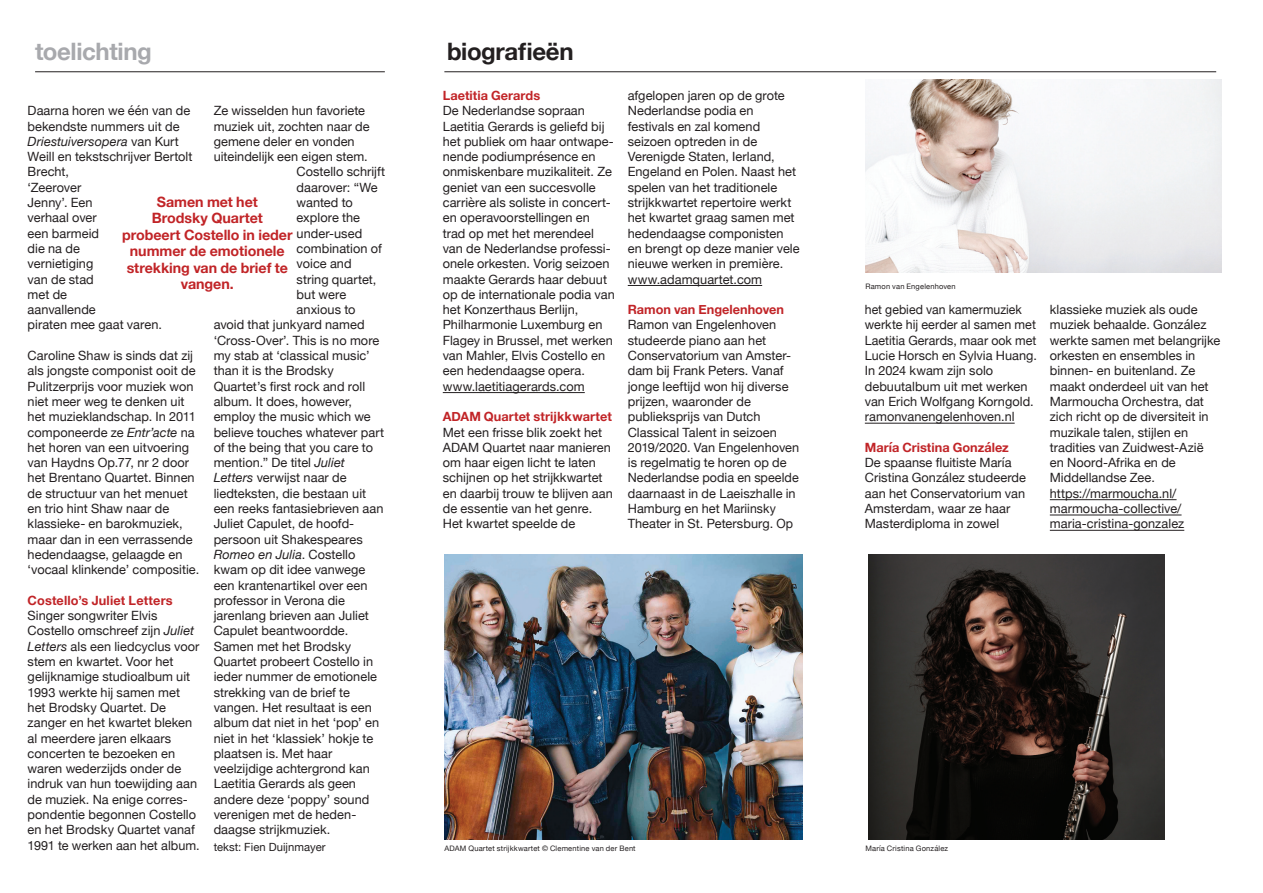
<style>
.page{position:relative;width:1263px;height:893px;background:#fff}
.page>*{position:absolute;margin:0;border:0;box-sizing:border-box;transform-origin:0 0}
.t1{font:700 24px "Helvetica Neue";letter-spacing:-.015em;color:#a8a9ad}
.t2{font:700 24px "Helvetica Neue";letter-spacing:-.015em;color:#231f20}
.t3{font:700 14.25px/16.5px "Helvetica Neue";letter-spacing:-.005em;color:#c12427;text-align:center}
.t4{font:12.75px/15.3px "Helvetica Neue";letter-spacing:.005em;color:#231f20}
.t5{font:12.75px/15.3px "Helvetica Neue";letter-spacing:.005em;color:#231f20;scale:.96 1}
.t6{font:700 12.75px "Helvetica Neue";letter-spacing:.005em;color:#c12427}
.t7{font:italic 12.75px "Helvetica Neue";letter-spacing:.005em;color:#231f20}
.t8{font:11.25px "Helvetica Neue";letter-spacing:.005em;color:#231f20}
.t9{font:7.5px "Helvetica Neue";letter-spacing:.025em;color:#231f20}
.s1{font-style:italic}
.s2{font-style:normal}
</style>
<div class="page">
<hr style="left:35px;top:72px;width:350px;height:1px;background:#231f20">
<hr style="left:444px;top:72px;width:772px;height:1px;background:#231f20">
<hr style="left:443px;top:392px;width:142px;height:1px;background:#231f20">
<hr style="left:865px;top:423px;width:150px;height:1px;background:#231f20">
<hr style="left:628px;top:285px;width:134px;height:1px;background:#231f20">
<hr style="left:1050px;top:499px;width:126px;height:1px;background:#231f20">
<hr style="left:1050px;top:515px;width:131px;height:1px;background:#231f20">
<hr style="left:1050px;top:530px;width:134px;height:1px;background:#231f20">
<img style="left:444px;top:554px;width:358px;height:286px">
<img style="left:868px;top:554px;width:296px;height:286px">
<img style="left:865px;top:79px;width:356px;height:193px">
<h1 class="t1" style="left:35px;top:33px;width:118px">toelichting</h1>
<p class="t4" style="left:28px;top:104px;width:166px">Daarna horen we één van de bekendste nummers uit de<br><span class="s1">Driestuiversopera</span> van Kurt<br>Weill en tekstschrijver Bertolt<br>Brecht,<br>‘Zeerover<br>Jenny’. Een<br>verhaal over<br>een barmeid<br>die na de<br>vernietiging<br>van de stad<br>met de<br>aanvallende<br>piraten mee gaat varen.</p>
<p class="t4" style="left:28px;top:349px;width:173px">Caroline Shaw is sinds dat zij als jongste componist ooit de<br>Pulitzerprijs voor muziek won niet meer weg te denken uit het muzieklandschap. In 2011 componeerde ze <span class="s1">Entr’acte</span> na het horen van een uitvoering van Haydns Op.77, nr 2 door het Brentano Quartet. Binnen de structuur van het menuet en trio hint Shaw naar de klassieke- en barokmuziek, maar dan in een verrassende hedendaagse, gelaagde en ‘vocaal klinkende’ compositie.</p>
<p class="t6" style="left:28px;top:590px;width:147px">Costello’s Juliet Letters</p>
<p class="t4" style="left:28px;top:609px;width:173px">Singer songwriter Elvis<br>Costello omschreef zijn <span class="s1">Juliet<br>Letters</span> als een liedcyclus voor stem en kwartet. Voor het gelijknamige studioalbum uit<br>1993 werkte hij samen met het Brodsky Quartet. De zanger en het kwartet bleken al meerdere jaren elkaars concerten te bezoeken en waren wederzijds onder de indruk van hun toewijding aan de muziek. Na enige corres&shy;pondentie begonnen Costello en het Brodsky Quartet vanaf<br>1991 te werken aan het album.</p>
<p class="t4" style="left:214px;top:104px;width:153px">Ze wisselden hun favoriete</p>
<p class="t4" style="left:214px;top:119px;width:158px">muziek uit, zochten naar de</p>
<p class="t4" style="left:214px;top:134px;width:143px">gemene deler en vonden</p>
<p class="t4" style="left:214px;top:150px;width:155px">uiteindelijk een eigen stem.</p>
<p class="t4" style="left:297px;top:165px;width:90px">Costello schrijft</p>
<p class="t4" style="left:297px;top:180px;width:83px">daarover: “We</p>
<p class="t4" style="left:297px;top:196px;width:58px">wanted to</p>
<p class="t4" style="left:297px;top:211px;width:65px">explore the</p>
<p class="t4" style="left:297px;top:226px;width:67px">under-used</p>
<p class="t4" style="left:297px;top:241px;width:87px">combination of</p>
<p class="t4" style="left:297px;top:257px;width:57px">voice and</p>
<p class="t4" style="left:297px;top:272px;width:81px">string quartet,</p>
<p class="t4" style="left:297px;top:287px;width:51px">but were</p>
<p class="t4" style="left:297px;top:303px;width:60px">anxious to</p>
<p class="t4" style="left:214px;top:318px;width:153px">avoid that junkyard named</p>
<p class="t4" style="left:214px;top:333px;width:167px">‘Cross-Over’. This is no more</p>
<p class="t4" style="left:214px;top:349px;width:158px">my stab at ‘classical music’</p>
<p class="t4" style="left:214px;top:364px;width:122px">than it is the Brodsky</p>
<p class="t4" style="left:214px;top:379px;width:153px">Quartet’s first rock and roll</p>
<p class="t4" style="left:214px;top:394px;width:140px">album. It does, however,</p>
<p class="t4" style="left:214px;top:410px;width:159px">employ the music which we</p>
<p class="t4" style="left:214px;top:425px;width:172px">believe touches whatever part</p>
<p class="t4" style="left:214px;top:440px;width:161px">of the being that you care to</p>
<p class="t4" style="left:214px;top:456px;width:133px">mention.” De titel <span class="s1">Juliet</span></p>
<p class="t4" style="left:214px;top:471px;width:134px"><span class="s1">Letters</span> verwijst naar de</p>
<p class="t4" style="left:214px;top:486px;width:154px">liedteksten, die bestaan uit</p>
<p class="t4" style="left:214px;top:502px;width:171px">een reeks fantasiebrieven aan</p>
<p class="t4" style="left:214px;top:517px;width:142px">Juliet Capulet, de hoofd-</p>
<p class="t4" style="left:214px;top:532px;width:151px">persoon uit Shakespeares</p>
<p class="t7" style="left:214px;top:545px;width:143px">Romeo en Julia<span class="s2">. Costello</span></p>
<p class="t4" style="left:214px;top:563px;width:153px">kwam op dit idee vanwege</p>
<p class="t4" style="left:214px;top:578px;width:155px">een krantenartikel over een</p>
<p class="t4" style="left:214px;top:593px;width:133px">professor in Verona die</p>
<p class="t4" style="left:214px;top:609px;width:157px">jarenlang brieven aan Juliet</p>
<p class="t4" style="left:214px;top:624px;width:136px">Capulet beantwoordde.</p>
<p class="t4" style="left:214px;top:639px;width:139px">Samen met het Brodsky</p>
<p class="t4" style="left:214px;top:655px;width:161px">Quartet probeert Costello in</p>
<p class="t4" style="left:214px;top:670px;width:165px">ieder nummer de emotionele</p>
<p class="t4" style="left:214px;top:685px;width:138px">strekking van de brief te</p>
<p class="t4" style="left:214px;top:700px;width:160px">vangen. Het resultaat is een</p>
<p class="t4" style="left:214px;top:716px;width:167px">album dat niet in het ‘pop’ en</p>
<p class="t4" style="left:214px;top:731px;width:161px">niet in het ‘klassiek’ hokje te</p>
<p class="t4" style="left:214px;top:746px;width:120px">plaatsen is. Met haar</p>
<p class="t4" style="left:214px;top:762px;width:158px">veelzijdige achtergrond kan</p>
<p class="t4" style="left:214px;top:777px;width:144px">Laetitia Gerards als geen</p>
<p class="t4" style="left:214px;top:792px;width:157px">andere deze ‘poppy’ sound</p>
<p class="t4" style="left:214px;top:808px;width:144px">verenigen met de heden-</p>
<p class="t4" style="left:214px;top:823px;width:118px">daagse strijkmuziek.</p>
<p class="t8" style="left:214px;top:839px;width:113px">tekst: Fien Duijnmayer</p>
<p class="t3" style="left:122px;top:194px;width:172px">Samen met het<br>Brodsky Quartet probeert Costello in ieder nummer de emotionele strekking van de brief te vangen.</p>
<h1 class="t2" style="left:447px;top:33px;width:128px">biografieën</h1>
<p class="t6" style="left:443px;top:85px;width:99px">Laetitia Gerards</p>
<p class="t4" style="left:443px;top:104px;width:174px">De Nederlandse sopraan<br>Laetitia Gerards is geliefd bij het publiek om haar ontwape&shy;nende podiumprésence en onmiskenbare muzikaliteit. Ze geniet van een succesvolle carrière als soliste in concert&shy;en operavoorstellingen en trad op met het merendeel van de Nederlandse professi&shy;onele orkesten. Vorig seizoen maakte Gerards haar debuut op de internationale podia van het Konzerthaus Berlijn,<br>Philharmonie Luxemburg en<br>Flagey in Brussel, met werken van Mahler, Elvis Costello en een hedendaagse opera. www.laetitiagerards.com</p>
<p class="t6" style="left:443px;top:407px;width:171px">ADAM Quartet strijkkwartet</p>
<p class="t4" style="left:443px;top:425px;width:171px">Met een frisse blik zoekt het<br>ADAM Quartet naar manieren om haar eigen licht te laten schijnen op het strijkkwartet en daarbij trouw te blijven aan de essentie van het genre.<br>Het kwartet speelde de</p>
<p class="t4" style="left:628px;top:88px;width:173px">afgelopen jaren op de grote<br>Nederlandse podia en festivals en zal komend seizoen optreden in de<br>Verenigde Staten, Ierland,<br>Engeland en Polen. Naast het spelen van het traditionele strijkkwartet repertoire werkt het kwartet graag samen met hedendaagse componisten en brengt op deze manier vele nieuwe werken in première. www.adamquartet.com</p>
<p class="t6" style="left:628px;top:300px;width:158px">Ramon van Engelenhoven</p>
<p class="t4" style="left:628px;top:318px;width:173px">Ramon van Engelenhoven studeerde piano aan het<br>Conservatorium van Amster&shy;dam bij Frank Peters. Vanaf jonge leeftijd won hij diverse prijzen, waaronder de publieksprijs van Dutch<br>Classical Talent in seizoen<br>2019/2020. Van Engelenhoven is regelmatig te horen op de<br>Nederlandse podia en speelde daarnaast in de Laeiszhalle in<br>Hamburg en het Mariinsky<br>Theater in St. Petersburg. Op</p>
<p class="t9" style="left:865px;top:281px;width:92px">Ramon van Engelenhoven</p>
<p class="t5" style="left:865px;top:303px;width:181px">het gebied van kamermuziek werkte hij eerder al samen met<br>Laetitia Gerards, maar ook met<br>Lucie Horsch en Sylvia Huang.<br>In 2024 kwam zijn solo debuutalbum uit met werken van Erich Wolfgang Korngold. ramonvanengelenhoven.nl</p>
<p class="t6" style="left:865px;top:437px;width:146px">María Cristina González</p>
<p class="t4" style="left:865px;top:456px;width:163px">De spaanse fluitiste María<br>Cristina González studeerde aan het Conservatorium van<br>Amsterdam, waar ze haar<br>Masterdiploma in zowel</p>
<p class="t4" style="left:1050px;top:303px;width:172px">klassieke muziek als oude muziek behaalde. González werkte samen met belangrijke orkesten en ensembles in binnen- en buitenland. Ze maakt onderdeel uit van het<br>Marmoucha Orchestra, dat zich richt op de diversiteit in muzikale talen, stijlen en tradities van Zuidwest-Azië en Noord-Afrika en de<br>Middellandse Zee. https://marmoucha.nl/ marmoucha-collective/ maria-cristina-gonzalez</p>
<p class="t9" style="left:444px;top:843px;width:193px">ADAM Quartet strijkkwartet © Clementine van der Bent</p>
<p class="t9" style="left:865px;top:843px;width:84px">María Cristina González</p>
</div>
